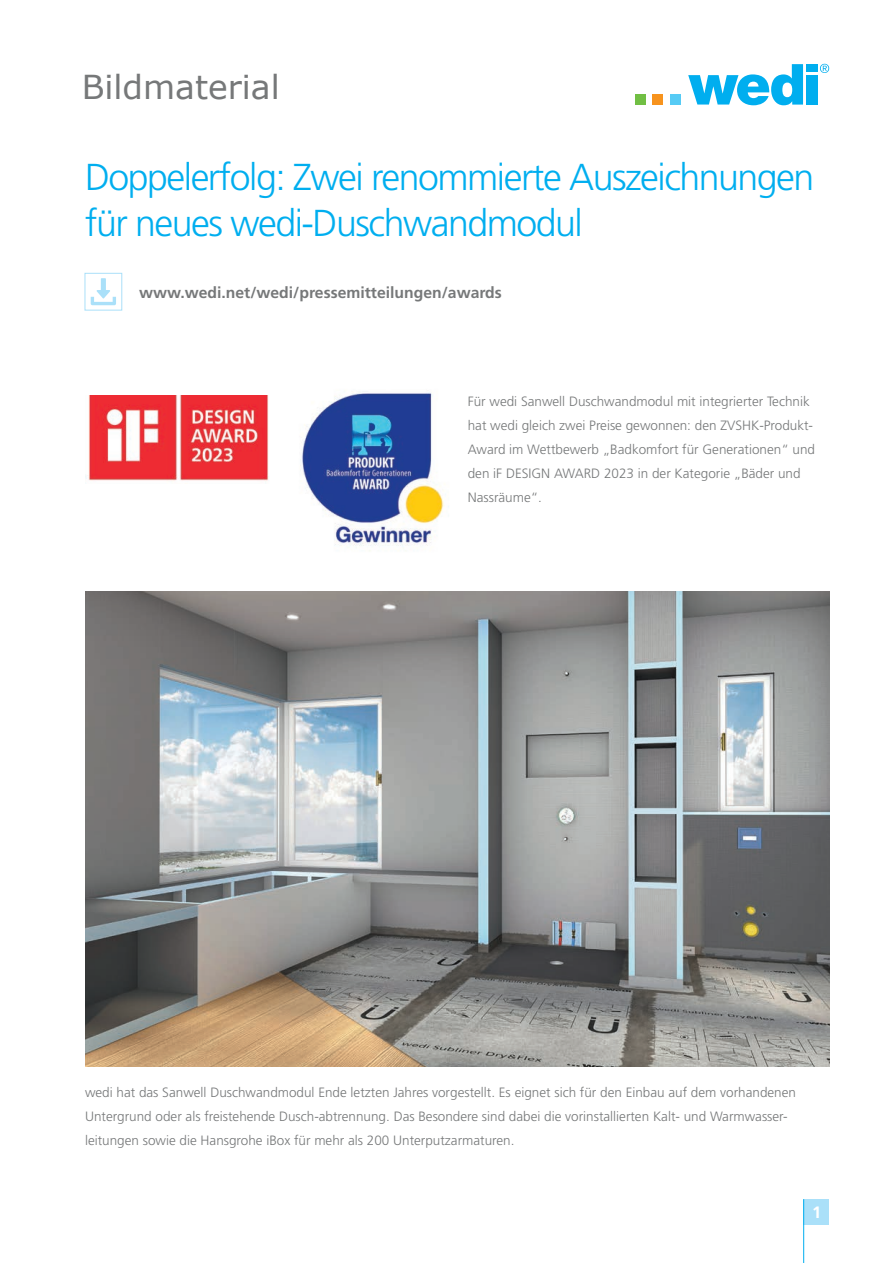
<style>
.page{position:relative;width:893px;height:1263px;background:#fff}
.page>*{position:absolute;margin:0;border:0;box-sizing:border-box;transform-origin:0 0}
.t1{font:300 37.5px/46.5px "Frutiger LT Std";letter-spacing:-.04em;color:#00aeef}
.t2{font:33px "Verdana";color:#767879}
.t3{font:700 16.5px "Frutiger LT Std";color:#fff}
.t4{font:700 15.75px "Frutiger LT Std";color:#767879}
.t5{font:300 13.5px/24px "Frutiger LT Std";color:#767879}
</style>
<div class="page">
<div style="left:635px;top:94px;width:11px;height:11px;background:#71bf44"></div>
<div style="left:652px;top:94px;width:11px;height:11px;background:#f7931d"></div>
<div style="left:670px;top:94px;width:11px;height:11px;background:#56cbf5"></div>
<svg style="left:688px;top:64px;width:115px;height:41px"></svg>
<div style="left:806px;top:64px;width:11px;height:8px;background:#00aeef"></div>
<div style="left:806px;top:75px;width:11px;height:30px;background:#00aeef"></div>
<svg style="left:820px;top:64px;width:9px;height:9px"></svg>
<div style="left:804px;top:1199px;width:25px;height:26px;background:#aae0f9"></div>
<div style="left:85px;top:273px;width:37px;height:37px;border:1px solid #aae0f9"></div>
<svg style="left:91px;top:278px;width:25px;height:27px"></svg>
<hr style="left:803px;top:1199px;width:1px;height:64px;background:#00aeef">
<img style="left:85px;top:591px;width:744px;height:475px">
<img style="left:300px;top:390px;width:149px;height:161px">
<img style="left:85px;top:395px;width:184px;height:86px">
<h2 class="t2" style="left:82px;top:66px;width:199px">Bildmaterial</h2>
<h1 class="t1" style="left:85px;top:154px;width:731px">Doppelerfolg: Zwei renommierte Auszeichnungen für neues wedi-Duschwandmodul</h1>
<p class="t4" style="left:139px;top:283px;width:364px">www.wedi.net/wedi/pressemitteilungen/awards</p>
<p class="t5" style="left:468px;top:389px;width:349px">Für wedi Sanwell Duschwandmodul mit integrierter Technik hat wedi gleich zwei Preise gewonnen: den ZVSHK-Produkt-Award im Wettbewerb „Badkomfort für Generationen“ und den iF DESIGN AWARD 2023 in der Kategorie „Bäder und Nassräume“.</p>
<p class="t5" style="left:85px;top:1080px;width:712px">wedi hat das Sanwell Duschwandmodul Ende letzten Jahres vorgestellt. Es eignet sich für den Einbau auf dem vorhandenen<br>Untergrund oder als freistehende Dusch-abtrennung. Das Besondere sind dabei die vorinstallierten Kalt- und Warmwasser&shy;leitungen sowie die Hansgrohe iBox für mehr als 200 Unterputzarmaturen.</p>
<p class="t3" style="left:812px;top:1202px;width:11px">1</p>
</div>
